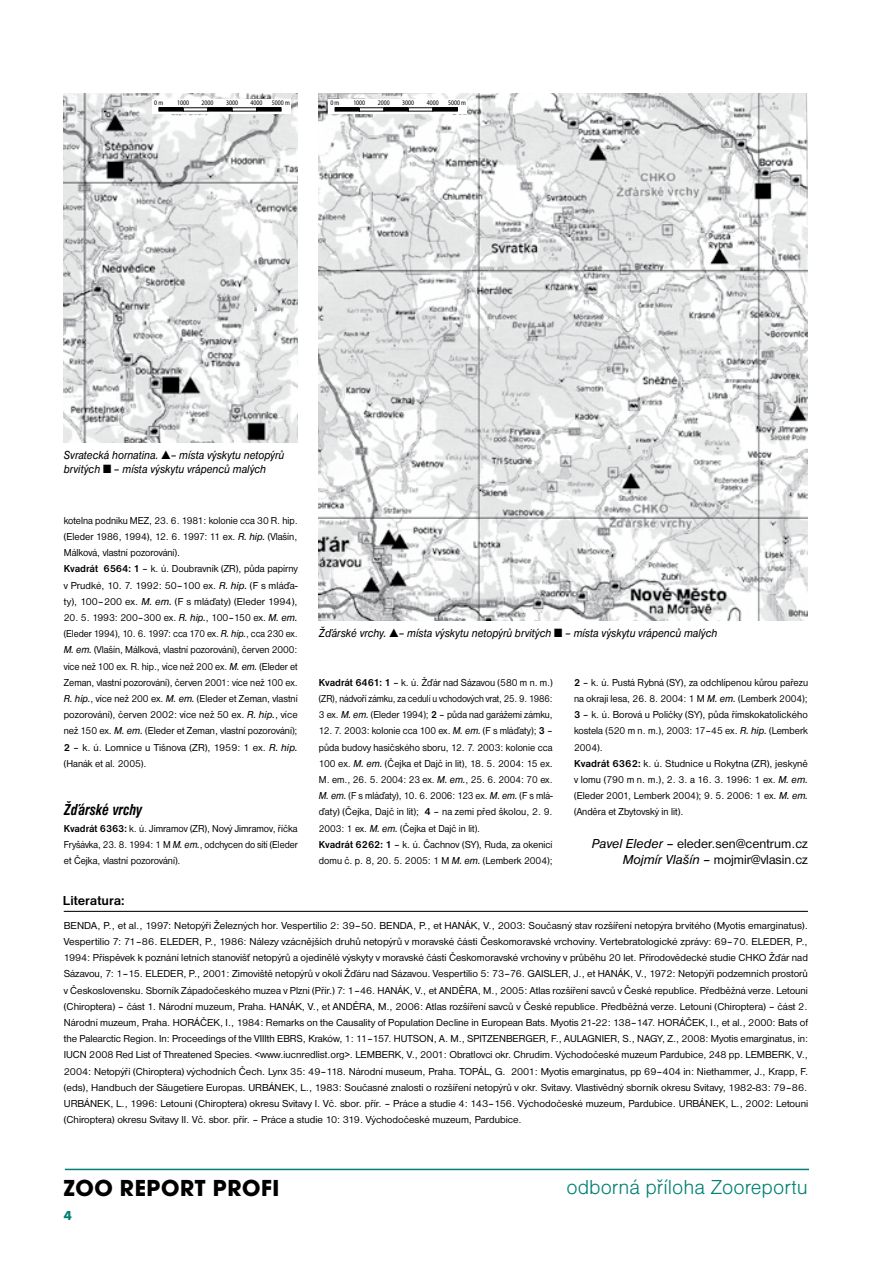
<style>
.page{position:relative;width:893px;height:1263px;background:#fff}
.page>*{position:absolute;margin:0;border:0;box-sizing:border-box;transform-origin:0 0}
.t1{font:700 24px "Avant Gar Got Itc TOT";letter-spacing:.025em;color:#000}
.t2{font:21px "Nimbus Sans DOT Ligh";color:#008174}
.t3{font:italic 700 condensed 16.5px "Nimbus Sans DOT";color:#000;scale:.95 1}
.t4{font:13.5px/16.2px "Nimbus Sans DOT";color:#000;text-align:right}
.t5{font:700 13.5px "Nimbus Sans DOT";color:#000}
.t6{font:700 13.5px "Futura TOT";color:#008174}
.t7{font:italic 12px/14.4px "Nimbus Sans DOT";color:#000;scale:.9 1}
.t8{font:10.5px/16.2px "Nimbus Sans DOT";color:#000;text-align:justify}
.t9{font:10.5px/16.2px "Nimbus Sans DOT";color:#000;text-align:justify;scale:.95 1}
.t10{font:10.5px/16.2px "Nimbus Sans DOT";color:#000;text-align:justify;scale:.96 1}
.t11{font:10.5px/16.2px "Nimbus Sans DOT";color:#000;scale:.93 1}
.t12{font:10.5px/16.2px "Nimbus Sans DOT";color:#000;scale:.94 1}
.t13{font:semi-condensed 7.05px "Myriad Pro";color:#000;scale:.9 1}
.s1{font-style:italic}
.s2{font-weight:700}
</style>
<div class="page">
<img style="left:64px;top:94px;width:234px;height:349px">
<img style="left:319px;top:94px;width:489px;height:527px">
<svg style="left:152px;top:99px;width:139px;height:14px"></svg>
<div style="left:159px;top:108px;width:25px;height:3px;border:1px solid #000"></div>
<div style="left:208px;top:108px;width:24px;height:3px;border:1px solid #000"></div>
<div style="left:256px;top:108px;width:25px;height:3px;border:1px solid #000"></div>
<svg style="left:328px;top:99px;width:139px;height:14px"></svg>
<div style="left:335px;top:108px;width:25px;height:3px;border:1px solid #000"></div>
<div style="left:384px;top:108px;width:25px;height:3px;border:1px solid #000"></div>
<div style="left:433px;top:108px;width:24px;height:3px;border:1px solid #000"></div>
<hr style="left:65px;top:1169px;width:744px;height:1px;background:#008174">
<hr style="left:64px;top:911px;width:744px;height:1px;background:#000">
<p class="t13" style="left:154px;top:99px;width:12px">0 m</p>
<p class="t13" style="left:177px;top:99px;width:15px">1000</p>
<p class="t13" style="left:202px;top:99px;width:15px">2000</p>
<p class="t13" style="left:226px;top:99px;width:15px">3000</p>
<p class="t13" style="left:251px;top:99px;width:15px">4000</p>
<p class="t13" style="left:272px;top:99px;width:22px">5000 m</p>
<p class="t13" style="left:330px;top:99px;width:12px">0 m</p>
<p class="t13" style="left:353px;top:99px;width:15px">1000</p>
<p class="t13" style="left:378px;top:99px;width:15px">2000</p>
<p class="t13" style="left:402px;top:99px;width:15px">3000</p>
<p class="t13" style="left:427px;top:99px;width:15px">4000</p>
<p class="t13" style="left:448px;top:99px;width:22px">5000 m</p>
<p class="t7" style="left:64px;top:448px;width:247px">Svratecká hornatina. – místa výskytu netopýrů brvitých – místa výskytu vrápenců malých</p>
<p class="t12" style="left:64px;top:512px;width:250px">kotelna podniku MEZ, 23. 6. 1981: kolonie cca 30 R. hip. (Eleder 1986, 1994), 12. 6. 1997: 11 ex. <span class="s1">R. hip.</span> (Vlašín, Málková, vlastní pozorování).<br><span class="s2">Kvadrát 6564: 1</span> – k. ú. Doubravník (ZR), půda papírny v Prudké, 10. 7. 1992: 50–100 ex. <span class="s1">R. hip.</span> (F s mláďa&shy;ty), 100–200 ex. <span class="s1">M. em.</span> (F s mláďaty) (Eleder 1994),</p>
<p class="t10" style="left:64px;top:609px;width:245px">20. 5. 1993: 200–300 ex. <span class="s1">R. hip.</span>, 100–150 ex. <span class="s1">M. em. </span>(Eleder 1994), 10. 6. 1997: cca 170 ex. <span class="s1">R. hip.</span>, cca 230 ex.<br><span class="s1">M. em.</span> (Vlašín, Málková, vlastní pozorování), červen 2000: více než 100 ex. R. hip., více než 200 ex. <span class="s1">M. em.</span> (Eleder et Zeman, vlastní pozorování), červen 2001: více než 100 ex.<br><span class="s1">R. hip.</span>, více než 200 ex. <span class="s1">M. em.</span> (Eleder et Zeman, vlastní pozorování), červen 2002: více než 50 ex. <span class="s1">R. hip.</span>, více než 150 ex. <span class="s1">M. em.</span> (Eleder et Zeman, vlastní pozorování); <span class="s2">2</span> – k. ú. Lomnice u Tišnova (ZR), 1959: 1 ex. <span class="s1">R. hip. </span>(Hanák et al. 2005).</p>
<h3 class="t3" style="left:64px;top:801px;width:84px">Žďárské vrchy</h3>
<p class="t12" style="left:64px;top:820px;width:250px;text-align:justify"><span class="s2">Kvadrát 6363:</span> k. ú. Jimramov (ZR), Nový Jimramov, říčka Fryšávka, 23. 8. 1994: 1 M <span class="s1">M. em.</span>, odchycen do sítí (Eleder et Čejka, vlastní pozorování).</p>
<p class="t5" style="left:63px;top:893px;width:63px">Literatura:</p>
<p class="t7" style="left:319px;top:626px;width:444px">Žďárské vrchy. – místa výskytu netopýrů brvitých – místa výskytu vrápenců malých</p>
<p class="t9" style="left:319px;top:674px;width:248px"><span class="s2">Kvadrát 6461: 1</span> – k. ú. Žďár nad Sázavou (580 m n. m.) (ZR), nádvoří zámku, za cedulí u vchodových vrat, 25. 9. 1986:<br>3 ex. <span class="s1">M. em.</span> (Eleder 1994); <span class="s2">2</span> – půda nad garážemi zámku,</p>
<p class="t11" style="left:319px;top:723px;width:253px">12. 7. 2003: kolonie cca 100 ex. <span class="s1">M. em.</span> (F s mláďaty); <span class="s2">3</span> – půda budovy hasičského sboru, 12. 7. 2003: kolonie cca 100 ex. <span class="s1">M. em.</span> (Čejka et Dajč in lit), 18. 5. 2004: 15 ex.<br>M. em., 26. 5. 2004: 23 ex. <span class="s1">M. em.</span>, 25. 6. 2004: 70 ex.<br><span class="s1">M. em.</span> (F s mláďaty), 10. 6. 2006: 123 ex. <span class="s1">M. em.</span> (F s mlá&shy;ďaty) (Čejka, Dajč in lit); <span class="s2">4</span> – na zemi před školou, 2. 9.<br>2003: 1 ex. <span class="s1">M. em.</span> (Čejka et Dajč in lit).<br><span class="s2">Kvadrát 6262: 1</span> – k. ú. Čachnov (SY), Ruda, za okenicí domu č. p. 8, 20. 5. 2005: 1 M <span class="s1">M. em.</span> (Lemberk 2004);</p>
<p class="t9" style="left:574px;top:674px;width:248px;text-align:left"><span class="s2">2</span> – k. ú. Pustá Rybná (SY), za odchlípenou kůrou pařezu na okraji lesa, 26. 8. 2004: 1 M <span class="s1">M. em.</span> (Lemberk 2004); <span class="s2">3</span> – k. ú. Borová u Poličky (SY), půda římskokatolického kostela (520 m n. m.), 2003: 17–45 ex. <span class="s1">R. hip.</span> (Lemberk 2004).<br><span class="s2">Kvadrát 6362:</span> k. ú. Studnice u Rokytna (ZR), jeskyně v lomu (790 m n. m.), 2. 3. a 16. 3. 1996: 1 ex. <span class="s1">M. em. </span>(Eleder 2001, Lemberk 2004); 9. 5. 2006: 1 ex. <span class="s1">M. em. </span>(Anděra et Zbytovský in lit).</p>
<p class="t4" style="left:592px;top:835px;width:218px"><span class="s1">Pavel Eleder –</span> eleder.sen@centrum.cz<br><span class="s1">Mojmír Vlašín –</span> mojmir@vlasin.cz</p>
<p class="t8" style="left:64px;top:917px;width:746px">BENDA, P., et al., 1997: Netopýři Železných hor. Vespertilio 2: 39–50. BENDA, P., et HANÁK, V., 2003: Současný stav rozšíření netopýra brvitého (Myotis emarginatus).<br>Vespertilio 7: 71–86. ELEDER, P., 1986: Nálezy vzácnějších druhů netopýrů v moravské části Českomoravské vrchoviny. Vertebratologické zprávy: 69–70. ELEDER, P., 1994: Příspěvek k poznání letních stanovišť netopýrů a ojedinělé výskyty v moravské části Českomoravské vrchoviny v průběhu 20 let. Přírodovědecké studie CHKO Žďár nad Sázavou, 7: 1–15. ELEDER, P., 2001: Zimoviště netopýrů v okolí Žďáru nad Sázavou. Vespertilio 5: 73–76. GAISLER, J., et HANÁK, V., 1972: Netopýři podzemních prostorů v Československu. Sborník Západočeského muzea v Plzni (Přír.) 7: 1–46. HANÁK, V., et ANDĚRA, M., 2005: Atlas rozšíření savců v České republice. Předběžná verze. Letouni (Chiroptera) – část 1. Národní muzeum, Praha. HANÁK, V., et ANDĚRA, M., 2006: Atlas rozšíření savců v České republice. Předběžná verze. Letouni (Chiroptera) – část 2.<br>Národní muzeum, Praha. HORÁČEK, I., 1984: Remarks on the Causality of Population Decline in European Bats. Myotis 21-22: 138–147. HORÁČEK, I., et al., 2000: Bats of the Palearctic Region. In: Proceedings of the VIIIth EBRS, Kraków, 1: 11–157. HUTSON, A. M., SPITZENBERGER, F., AULAGNIER, S., NAGY, Z., 2008: Myotis emarginatus, in:<br>IUCN 2008 Red List of Threatened Species. &lt;www.iucnredlist.org&gt;. LEMBERK, V., 2001: Obratlovci okr. Chrudim. Východočeské muzeum Pardubice, 248 pp. LEMBERK, V., 2004: Netopýři (Chiroptera) východních Čech. Lynx 35: 49–118. Národní museum, Praha. TOPÁL, G. 2001: Myotis emarginatus, pp 69–404 in: Niethammer, J., Krapp, F. (eds), Handbuch der Säugetiere Europas. URBÁNEK, L., 1983: Současné znalosti o rozšíření netopýrů v okr. Svitavy. Vlastivědný sborník okresu Svitavy, 1982-83: 79–86.<br>URBÁNEK, L., 1996: Letouni (Chiroptera) okresu Svitavy I. Vč. sbor. přír. – Práce a studie 4: 143–156. Východočeské muzeum, Pardubice. URBÁNEK, L., 2002: Letouni (Chiroptera) okresu Svitavy II. Vč. sbor. přír. – Práce a studie 10: 319. Východočeské muzeum, Pardubice.</p>
<h1 class="t1" style="left:64px;top:1173px;width:217px">ZOO REPORT PROFI</h1>
<h2 class="t2" style="left:566px;top:1175px;width:243px">odborná příloha Zooreportu</h2>
<p class="t6" style="left:64px;top:1207px;width:10px">4</p>
</div>
